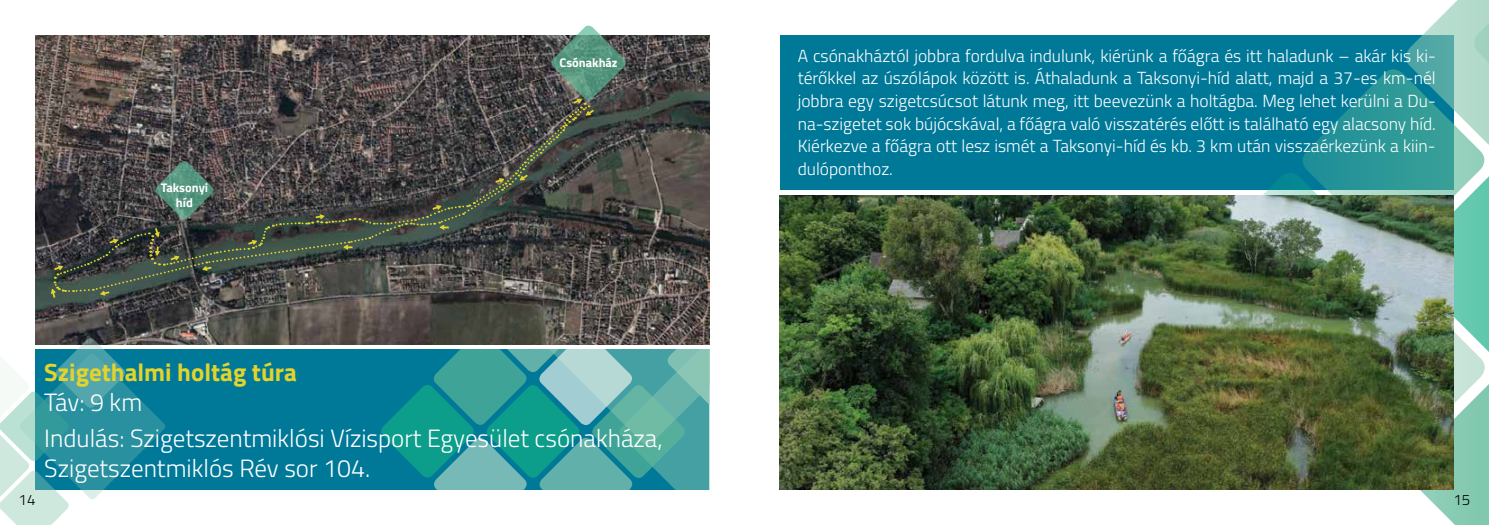
<style>
.page{position:relative;width:1489px;height:525px;background:#fff}
.page>*{position:absolute;margin:0;border:0;box-sizing:border-box;transform-origin:0 0}
.t1{font:300 25px/36.2px "Titillium";color:#fff}
.t2{font:700 25px "Titillium";color:#e2d32d}
.t3{font:300 17.5px/22.5px "Titillium";color:#fff;text-align:justify}
.t4{font:300 15px "Titillium";color:#000}
.t5{font:700 12.5px/15px "Titillium";color:#fff;text-align:center}
</style>
<div class="page">
<div style="left:780px;top:35px;width:673px;height:155px;background:#007999"></div>
<div style="left:35px;top:349px;width:674px;height:140px;background:#007999"></div>
<svg style="left:381px;top:349px;width:328px;height:140px"></svg>
<img style="left:35px;top:35px;width:674px;height:309px">
<svg style="left:1401px;top:463px;width:87px;height:61px"></svg>
<svg style="left:1263px;top:173px;width:34px;height:22px"></svg>
<svg style="left:1297px;top:69px;width:103px;height:126px"></svg>
<svg style="left:1453px;top:360px;width:35px;height:103px;fill:#86cab2"></svg>
<svg style="left:1400px;top:0;width:88px;height:360px"></svg>
<svg style="left:0;top:336px;width:167px;height:188px"></svg>
<img style="left:780px;top:195px;width:673px;height:294px">
<svg style="left:51px;top:25px;width:577px;height:272px"></svg>
<p class="t5" style="left:161px;top:180px;width:49px">Taksonyi híd</p>
<p class="t5" style="left:559px;top:55px;width:60px">Csónakház</p>
<h1 class="t2" style="left:44px;top:352px;width:254px">Szigethalmi holtág túra</h1>
<h1 class="t1" style="left:44px;top:382px;width:620px">Táv: 9 km<br>Indulás: Szigetszentmiklósi Vízisport Egyesület csónakháza,</h1>
<h1 class="t1" style="left:44px;top:448px;width:327px">Szigetszentmiklós Rév sor 104.</h1>
<p class="t3" style="left:797px;top:44px;width:639px">A csónakháztól jobbra fordulva indulunk, kiérünk a főágra és itt haladunk – akár kis ki&shy;térőkkel az úszólápok között is. Áthaladunk a Taksonyi-híd alatt, majd a 37-es km-nél jobbra egy szigetcsúcsot látunk meg, itt beevezünk a holtágba. Meg lehet kerülni a Du&shy;na-szigetet sok bújócskával, a főágra való visszatérés előtt is található egy alacsony híd.<br>Kiérkezve a főágra ott lesz ismét a Taksonyi-híd és kb. 3 km után visszaérkezünk a kiin&shy;dulóponthoz.</p>
<p class="t4" style="left:19px;top:489px;width:18px">14</p>
<p class="t4" style="left:1453px;top:489px;width:18px">15</p>
</div>
